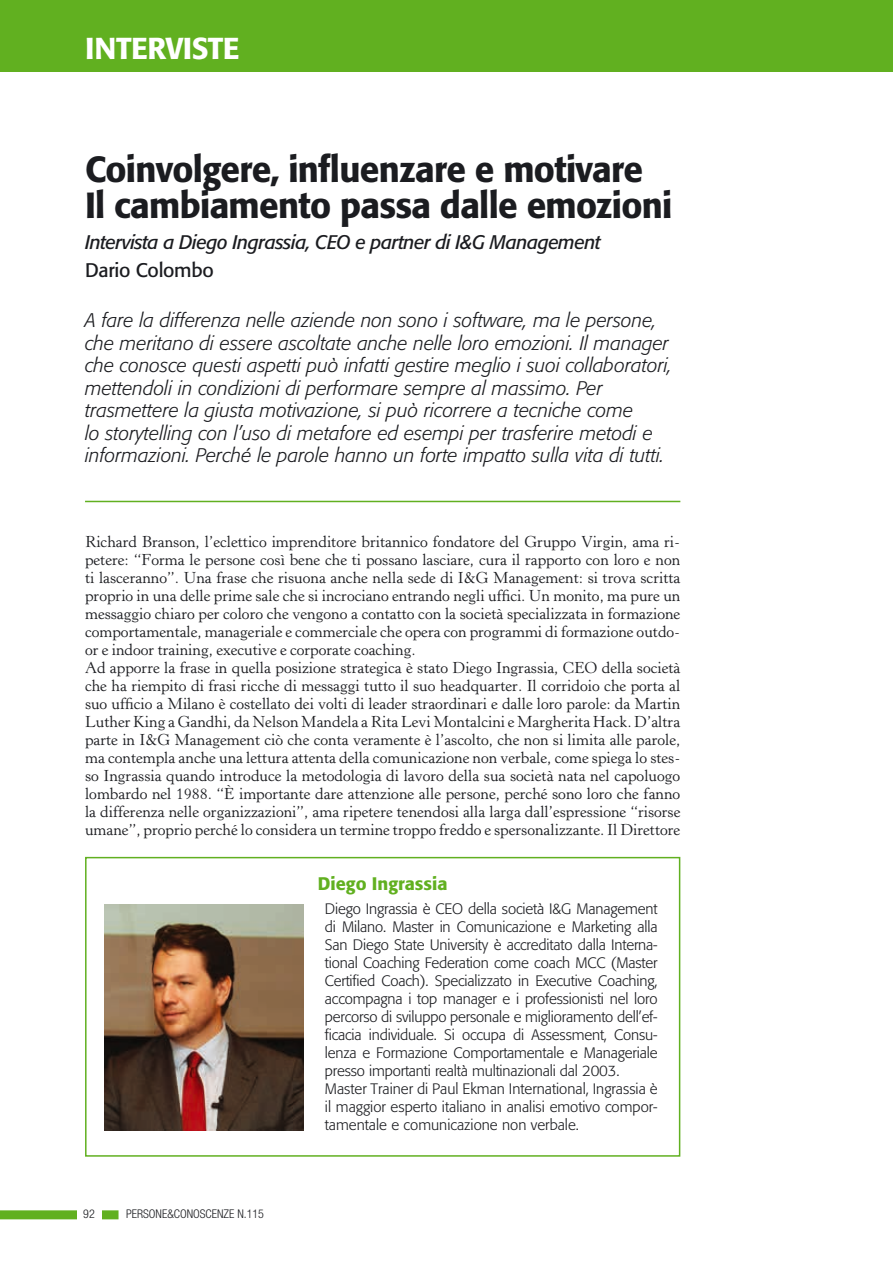
<style>
.page{position:relative;width:893px;height:1263px;background:#fff}
.page>*{position:absolute;margin:0;border:0;box-sizing:border-box;transform-origin:0 0}
.t1{font:500 36px/36px "Formata";letter-spacing:-.02em;color:#1b1c20}
.t2{font:500 30px "Formata";letter-spacing:-.015em;color:#fff}
.t3{font:italic 300 19.5px/22.5px "Formata";color:#1b1c20}
.t4{font:italic 19.5px "Formata";letter-spacing:-.025em;color:#1b1c20}
.t5{font:19.5px "Formata";letter-spacing:-.015em;color:#1b1c20}
.t6{font:500 18px "Formata";color:#61b020}
.t7{font:15.75px/18px "Horley Old Style MT Std";color:#1b1c20}
.t8{font:300 15px/18px "Formata";letter-spacing:-.01em;color:#1b1c20}
.t9{font:300 condensed 12px "Helvetica Neue LT Std";color:#1b1c20}
</style>
<div class="page">
<div style="left:0;top:0;width:893px;height:72px;background:#61b020"></div>
<div style="left:0;top:1210px;width:119px;height:9px;background:#61b020"></div>
<div style="left:77px;top:1197px;width:24px;height:30px;background:#fff"></div>
<hr style="left:85px;top:501px;width:595px;height:1px;background:#61b020">
<div style="left:85px;top:857px;width:595px;height:300px;border:2px solid #61b020"></div>
<img style="left:104px;top:904px;width:200px;height:226px">
<h2 class="t2" style="left:85px;top:30px;width:156px">INTERVISTE</h2>
<h1 class="t1" style="left:85px;top:151px;width:589px">Coinvolgere, influenzare e motivare<br>Il cambiamento passa dalle emozioni</h1>
<p class="t4" style="left:85px;top:230px;width:517px">Intervista a Diego Ingrassia, CEO e partner di I&amp;G Management</p>
<p class="t5" style="left:85px;top:258px;width:130px">Dario Colombo</p>
<p class="t3" style="left:85px;top:309px;width:588px">A fare la differenza nelle aziende non sono i software, ma le persone, che meritano di essere ascoltate anche nelle loro emozioni. Il manager che conosce questi aspetti può infatti gestire meglio i suoi collaboratori, mettendoli in condizioni di performare sempre al massimo. Per trasmettere la giusta motivazione, si può ricorrere a tecniche come<br>lo storytelling con l’uso di metafore ed esempi per trasferire metodi e informazioni. Perché le parole hanno un forte impatto sulla vita di tutti.</p>
<p class="t7" style="left:85px;top:533px;width:597px">Richard Branson, l’eclettico imprenditore britannico fondatore del Gruppo Virgin, ama ri&shy;petere: “Forma le persone così bene che ti possano lasciare, cura il rapporto con loro e non ti lasceranno”. Una frase che risuona anche nella sede di I&amp;G Management: si trova scritta proprio in una delle prime sale che si incrociano entrando negli uffici. Un monito, ma pure un messaggio chiaro per coloro che vengono a contatto con la società specializzata in formazione comportamentale, manageriale e commerciale che opera con programmi di formazione outdo&shy;or e indoor training, executive e corporate coaching.<br>Ad apporre la frase in quella posizione strategica è stato Diego Ingrassia, CEO della società che ha riempito di frasi ricche di messaggi tutto il suo headquarter. Il corridoio che porta al suo ufficio a Milano è costellato dei volti di leader straordinari e dalle loro parole: da Martin Luther King a Gandhi, da Nelson Mandela a Rita Levi Montalcini e Margherita Hack. D’altra parte in I&amp;G Management ciò che conta veramente è l’ascolto, che non si limita alle parole, ma contempla anche una lettura attenta della comunicazione non verbale, come spiega lo stes&shy;so Ingrassia quando introduce la metodologia di lavoro della sua società nata nel capoluogo lombardo nel 1988. “È importante dare attenzione alle persone, perché sono loro che fanno la differenza nelle organizzazioni”, ama ripetere tenendosi alla larga dall’espressione “risorse umane”, proprio perché lo considera un termine troppo freddo e spersonalizzante. Il Direttore</p>
<p class="t9" style="left:83px;top:1207px;width:13px">92</p>
<p class="t9" style="left:126px;top:1207px;width:139px">PERSONE&amp;CONOSCENZE N.115</p>
<p class="t6" style="left:318px;top:872px;width:131px">Diego Ingrassia</p>
<p class="t8" style="left:325px;top:900px;width:334px">Diego Ingrassia è CEO della società I&amp;G Management di Milano. Master in Comunicazione e Marketing alla San Diego State University è accreditato dalla Interna&shy;tional Coaching Federation come coach MCC (Master Certified Coach). Specializzato in Executive Coaching, accompagna i top manager e i professionisti nel loro percorso di sviluppo personale e miglioramento dell’ef&shy;ficacia individuale. Si occupa di Assessment, Consu&shy;lenza e Formazione Comportamentale e Manageriale presso importanti realtà multinazionali dal 2003.<br>Master Trainer di Paul Ekman International, Ingrassia è il maggior esperto italiano in analisi emotivo compor&shy;tamentale e comunicazione non verbale.</p>
</div>
